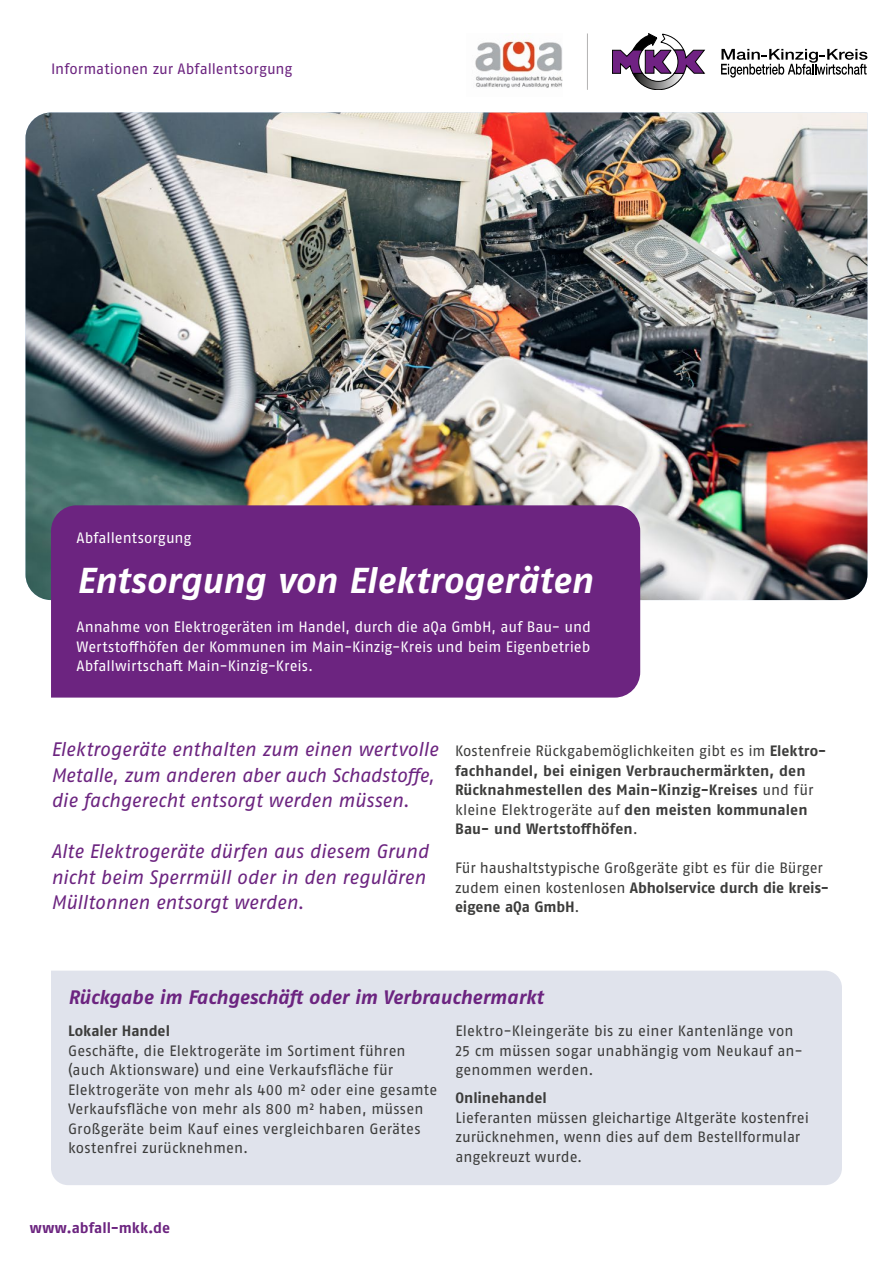
<style>
.page{position:relative;width:893px;height:1263px;background:#fff}
.page>*{position:absolute;margin:0;border:0;box-sizing:border-box;transform-origin:0 0}
.t1{font:italic 700 36px "Fago Pro";color:#fff}
.t2{font:italic 19.5px/25.5px "Fago Pro";letter-spacing:-.005em;color:#6c2480}
.t3{font:italic 700 19.5px "Fago Pro";letter-spacing:-.005em;color:#6c2480}
.t4{font:15px/19.5px "Fago Pro";letter-spacing:.005em;color:#3c3c3b}
.t5{font:700 15px/19.5px "Fago Pro";letter-spacing:.005em;color:#3c3c3b}
.t6{font:15px/19.5px "Fago Pro";color:#fff;text-align:justify}
.t7{font:15px "Fago Pro";color:#6c2480}
.t8{font:700 15px "Fago Pro";letter-spacing:-.005em;color:#6c2480}
.s1{font-weight:400}
.s2{font-weight:700}
</style>
<div class="page">
<svg style="left:721px;top:49px;width:146px;height:29px"></svg>
<svg style="left:612px;top:33px;width:93px;height:57px"></svg>
<img style="left:475px;top:33px;width:87px;height:55px">
<hr style="left:587px;top:33px;width:1px;height:57px;background:#b3b2b2">
<img style="left:26px;top:112px;width:841px;height:488px">
<div style="left:51px;top:505px;width:589px;height:193px;background:#6c2480"></div>
<div style="left:51px;top:971px;width:791px;height:214px;background:#e0e3ec"></div>
<p class="t7" style="left:51px;top:59px;width:243px">Informationen zur Abfallentsorgung</p>
<p class="t6" style="left:77px;top:528px;width:116px">Abfallentsorgung</p>
<h1 class="t1" style="left:77px;top:559px;width:517px">Entsorgung von Elektrogeräten</h1>
<p class="t6" style="left:77px;top:617px;width:516px">Annahme von Elektrogeräten im Handel, durch die aQa GmbH, auf Bau- und Wertstoffhöfen der Kommunen im Main-Kinzig-Kreis und beim Eigenbetrieb Abfallwirtschaft Main-Kinzig-Kreis.</p>
<h2 class="t2" style="left:51px;top:736px;width:388px">Elektrogeräte enthalten zum einen wertvolle<br>Metalle, zum anderen aber auch Schadstoffe, die fachgerecht entsorgt werden müssen.</h2>
<h2 class="t2" style="left:51px;top:838px;width:379px">Alte Elektrogeräte dürfen aus diesem Grund nicht beim Sperrmüll oder in den regulären<br>Mülltonnen entsorgt werden.</h2>
<p class="t5" style="left:455px;top:741px;width:373px"><span class="s1">Kostenfreie Rückgabemöglichkeiten gibt es im</span> Elektro&shy;fachhandel, bei einigen Verbrauchermärkten, den Rücknahmestellen des Main-Kinzig-Kreises <span class="s1">und für kleine Elektrogeräte auf</span> den meisten kommunalen Bau- und Wertstoffhöfen<span class="s1">.</span></p>
<p class="t4" style="left:455px;top:858px;width:375px">Für haushaltstypische Großgeräte gibt es für die Bürger zudem einen kostenlosen <span class="s2">Abholservice durch die kreis&shy;eigene aQa GmbH</span>.</p>
<h2 class="t3" style="left:68px;top:985px;width:477px">Rückgabe im Fachgeschäft oder im Verbrauchermarkt</h2>
<p class="t5" style="left:68px;top:1021px;width:103px">Lokaler Handel</p>
<p class="t4" style="left:68px;top:1041px;width:371px">Geschäfte, die Elektrogeräte im Sortiment führen (auch Aktionsware) und eine Verkaufsfläche für Elektrogeräte von mehr als 400 m² oder eine gesamte Verkaufsfläche von mehr als 800 m² haben, müssen Großgeräte beim Kauf eines vergleichbaren Gerätes kostenfrei zurücknehmen.</p>
<p class="t4" style="left:455px;top:1021px;width:349px">Elektro-Kleingeräte bis zu einer Kantenlänge von<br>25 cm müssen sogar unabhängig vom Neukauf an&shy;genommen werden.</p>
<p class="t5" style="left:455px;top:1088px;width:93px">Onlinehandel</p>
<p class="t4" style="left:455px;top:1108px;width:355px">Lieferanten müssen gleichartige Altgeräte kostenfrei zurücknehmen, wenn dies auf dem Bestellformular angekreuzt wurde.</p>
<p class="t8" style="left:30px;top:1219px;width:142px">www.abfall-mkk.de</p>
</div>
